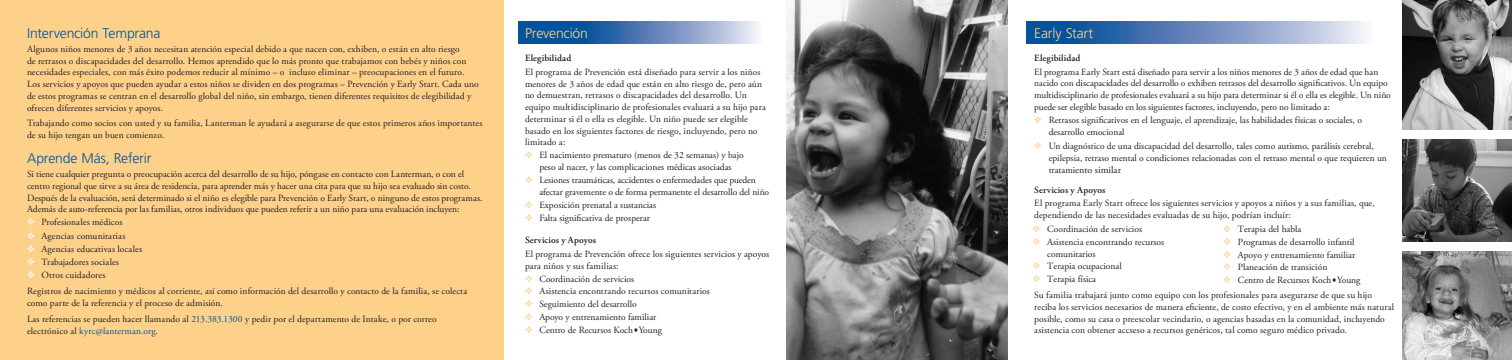
<style>
.page{position:relative;width:1512px;height:360px;background:#fff}
.page>*{position:absolute;margin:0;border:0;box-sizing:border-box;transform-origin:0 0}
.headers{font:300 14px "Frutiger";letter-spacing:-.01em;color:#01529a}
.headers-2{font:300 14px "Frutiger";letter-spacing:-.01em;color:#fed18b}
.t1{font:10px "Adobe Garamond Pro";color:#231f20}
.body{font:9.5px/11.8px "Adobe Garamond Pro";color:#231f20}
.small_subheads{font:600 9.5px "Adobe Garamond Pro";letter-spacing:.01em;color:#231f20}
.s1{font-family:"Monotype Sorts";color:#fff}
.s2{color:#01529a}
.s3{font-family:"Monotype Sorts";color:#fed18b}
.s4{font-family:"Universal Newswith Comm Pi";font-size:5.8px}
.s5{font-size:9.5px}
</style>
<div class="page">
<svg style="left:519px;top:21px;width:240px;height:22px;background:#5884b9"></svg>
<svg style="left:1027px;top:21px;width:339px;height:22px;background:#698ec0"></svg>
<div style="left:0;top:0;width:504px;height:360px;background:#fed18b"></div>
<img style="left:1402px;top:0;width:110px;height:130px">
<img style="left:1402px;top:252px;width:110px;height:108px">
<img style="left:1402px;top:139px;width:110px;height:102px">
<img style="left:786px;top:0;width:222px;height:360px">
<p class="headers" style="left:27px;top:25px;width:135px">Intervención Temprana</p>
<p class="body" style="left:27px;top:43px;width:453px">Algunos niños menores de 3 años necesitan atención especial debido a que nacen con, exhiben, o están en alto riesgo<br>de retrasos o discapacidades del desarrollo. Hemos aprendido que lo más pronto que trabajamos con bebés y niños con necesidades especiales, con más éxito podemos reducir al mínimo – o incluso eliminar – preocupaciones en el futuro.<br>Los servicios y apoyos que pueden ayudar a estos niños se dividen en dos programas – Prevención y Early Start. Cada uno de estos programas se centran en el desarrollo global del niño, sin embargo, tienen diferentes requisitos de elegibilidad y ofrecen diferentes servicios y apoyos.</p>
<p class="body" style="left:27px;top:118px;width:457px">Trabajando como socios con usted y su familia, Lanterman le ayudará a asegurarse de que estos primeros años importantes de su hijo tengan un buen comienzo.</p>
<p class="headers" style="left:27px;top:150px;width:126px">Aprende Más, Referir</p>
<p class="body" style="left:27px;top:168px;width:457px">Si tiene cualquier pregunta o preocupación acerca del desarrollo de su hijo, póngase en contacto con Lanterman, o con el centro regional que sirve a su área de residencia, para aprender más y hacer una cita para que su hijo sea evaluado sin costo.<br>Después de la evaluación, será determinado si el niño es elegible para Prevención o Early Start, o ninguno de estos programas.<br>Además de auto-referencia por las familias, otros individuos que pueden referir a un niño para una evaluación incluyen:</p>
<p class="body" style="left:27px;top:217px;width:97px"><span class="s1">V</span> Profesionales médicos</p>
<p class="body" style="left:27px;top:230px;width:100px"><span class="s1">V</span> Agencias comunitarias</p>
<p class="body" style="left:27px;top:243px;width:117px"><span class="s1">V</span> Agencias educativas locales</p>
<p class="body" style="left:27px;top:256px;width:94px"><span class="s1">V</span> Trabajadores sociales</p>
<p class="body" style="left:27px;top:270px;width:80px"><span class="s1">V</span> Otros cuidadores</p>
<p class="body" style="left:27px;top:286px;width:442px">Registros de nacimiento y médicos al corriente, así como información del desarrollo y contacto de la familia, se colecta como parte de la referencia y el proceso de admisión.</p>
<p class="body" style="left:27px;top:313px;width:411px">Las referencias se pueden hacer llamando al <span class="s2">213.383.1300</span> y pedir por el departamento de Intake, o por correo electrónico al <span class="s2">kyrc@lanterman.org</span>.</p>
<p class="headers-2" style="left:525px;top:25px;width:65px">Prevención</p>
<p class="small_subheads" style="left:525px;top:53px;width:48px">Elegibilidad</p>
<p class="body" style="left:525px;top:66px;width:242px">El programa de Prevención está diseñado para servir a los niños menores de 3 años de edad que están en alto riesgo de, pero aún no demuestran, retrasos o discapacidades del desarrollo. Un equipo multidisciplinario de profesionales evaluará a su hijo para determinar si él o ella es elegible. Un niño puede ser elegible basado en los siguientes factores de riesgo, incluyendo, pero no limitado a:</p>
<p class="body" style="left:525px;top:150px;width:220px;text-align:center"><span class="s3">V</span> El nacimiento prematuro (menos de 32 semanas) y bajo peso al nacer, y las complicaciones médicas asociadas</p>
<p class="body" style="left:539px;top:175px;width:231px;text-indent:-14px"><span class="s3">V</span> Lesiones traumáticas, accidentes o enfermedades que pueden afectar gravemente o de forma permanente el desarrollo del niño</p>
<p class="body" style="left:525px;top:200px;width:133px"><span class="s3">V</span> Exposición prenatal a sustancias</p>
<p class="body" style="left:525px;top:213px;width:127px"><span class="s3">V</span> Falta significativa de prosperar</p>
<p class="small_subheads" style="left:525px;top:235px;width:73px">Servicios y Apoyos</p>
<p class="body" style="left:525px;top:249px;width:246px">El programa de Prevención ofrece los siguientes servicios y apoyos para niños y sus familias:</p>
<p class="body" style="left:525px;top:273px;width:111px"><span class="s3">V</span> Coordinación de servicios</p>
<p class="body" style="left:525px;top:286px;width:187px"><span class="s3">V</span> Asistencia encontrando recursos comunitarios</p>
<p class="body" style="left:525px;top:299px;width:113px"><span class="s3">V</span> Seguimiento del desarrollo</p>
<p class="body" style="left:525px;top:311px;width:133px"><span class="s3">V</span> Apoyo y entrenamiento familiar</p>
<p class="body" style="left:525px;top:324px;width:138px"><span class="s3">V</span> Centro de Recursos Koch<span class="s4">l</span>Young</p>
<p class="headers-2" style="left:1034px;top:25px;width:60px">Early Start</p>
<p class="small_subheads" style="left:1034px;top:52px;width:48px">Elegibilidad</p>
<p class="body" style="left:1034px;top:66px;width:358px">El programa Early Start está diseñado para servir a los niños menores de 3 años de edad que han nacido con discapacidades del desarrollo o exhiben retrasos del desarrollo significativos. Un equipo multidisciplinario de profesionales evaluará a su hijo para determinar si él o ella es elegible. Un niño puede ser elegible basado en los siguientes factores, incluyendo, pero no limitado a:</p>
<p class="body" style="left:1049px;top:115px;width:315px;text-indent:-14px"><span class="s3">V</span> Retrasos significativos en el lenguaje, el aprendizaje, las habilidades físicas o sociales, o desarrollo emocional</p>
<p class="body" style="left:1049px;top:140px;width:340px;text-indent:-14px"><span class="s3">V</span> Un diagnóstico de una discapacidad del desarrollo, tales como autismo, parálisis cerebral, epilepsia, retraso mental o condiciones relacionadas con el retraso mental o que requieren un</p>
<p class="t1" style="left:1049px;top:164px;width:74px"><span class="s5">tratami</span>ento similar</p>
<p class="small_subheads" style="left:1034px;top:184px;width:73px">Servicios y Apoyos</p>
<p class="body" style="left:1034px;top:198px;width:342px">El programa Early Start ofrece los siguientes servicios y apoyos a niños y a sus familias, que, dependiendo de las necesidades evaluadas de su hijo, podrían incluír:</p>
<p class="body" style="left:1033px;top:224px;width:111px"><span class="s3">V</span> Coordinación de servicios</p>
<p class="body" style="left:1047px;top:236px;width:118px;text-indent:-14px"><span class="s3">V</span> Asistencia encontrando recursos comunitarios</p>
<p class="body" style="left:1033px;top:261px;width:90px"><span class="s3">V</span> Terapia ocupacional</p>
<p class="body" style="left:1033px;top:274px;width:65px"><span class="s3">V</span> Terapia física</p>
<p class="body" style="left:1223px;top:224px;width:79px"><span class="s3">V</span> Terapia del habla</p>
<p class="body" style="left:1223px;top:236px;width:133px"><span class="s3">V</span> Programas de desarrollo infantil</p>
<p class="body" style="left:1223px;top:249px;width:133px"><span class="s3">V</span> Apoyo y entrenamiento familiar</p>
<p class="body" style="left:1223px;top:262px;width:105px"><span class="s3">V</span> Planeación de transición</p>
<p class="body" style="left:1223px;top:275px;width:138px"><span class="s3">V</span> Centro de Recursos Koch<span class="s4">l</span>Young</p>
<p class="body" style="left:1034px;top:290px;width:361px">Su familia trabajará junto como equipo con los profesionales para asegurarse de que su hijo reciba los servicios necesarios de manera eficiente, de costo efectivo, y en el ambiente más natural posible, como su casa o preescolar vecindario, o agencias basadas en la comunidad, incluyendo asistencia con obtener accseso a recursos genéricos, tal como seguro médico privado.</p>
</div>
